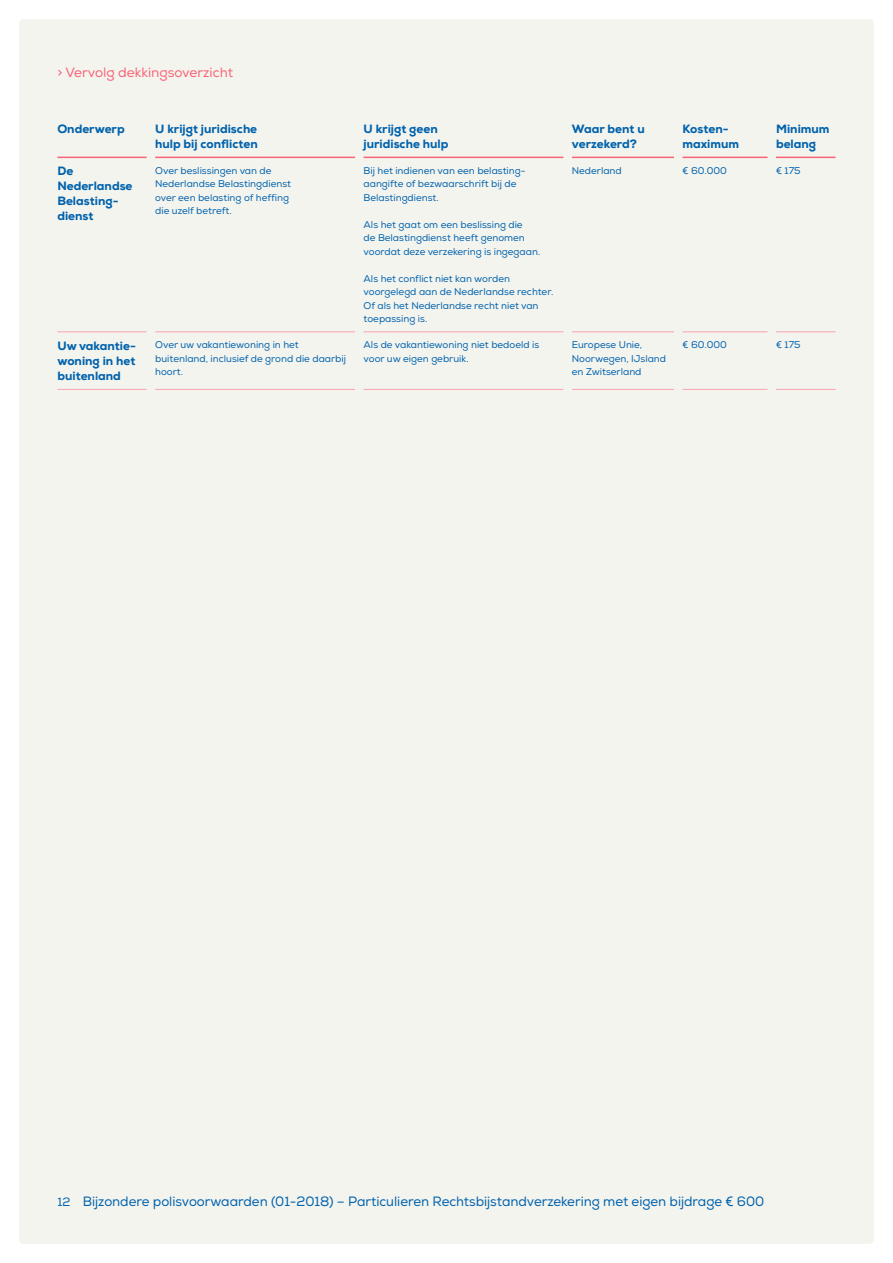
<style>
.page{position:relative;width:893px;height:1263px;background:#fff}
.page>*{position:absolute;margin:0;border:0;box-sizing:border-box;transform-origin:0 0}
.t1{font:13.5px "Nexa";color:#0062ac}
.t2{font:13.5px "Nexa";color:#f86476}
.t3{font:800 12px/15px "Nexa";color:#0062ac}
.t4{font:9.75px/13.5px "Nexa";color:#0062ac}
.s1{font-size:12px}
</style>
<div class="page">
<div style="left:19px;top:19px;width:855px;height:1225px;background:#f4f4ef;border-radius:4px"></div>
<hr style="left:57px;top:157px;width:90px;height:1px;background:#f86476">
<hr style="left:155px;top:157px;width:200px;height:1px;background:#f86476">
<hr style="left:364px;top:157px;width:199px;height:1px;background:#f86476">
<hr style="left:572px;top:157px;width:102px;height:1px;background:#f86476">
<hr style="left:682px;top:157px;width:85px;height:1px;background:#f86476">
<hr style="left:776px;top:157px;width:60px;height:1px;background:#f86476">
<hr style="left:57px;top:332px;width:90px;height:1px;background:#fba2ad">
<hr style="left:155px;top:332px;width:200px;height:1px;background:#fba2ad">
<hr style="left:364px;top:332px;width:199px;height:1px;background:#fba2ad">
<hr style="left:572px;top:332px;width:102px;height:1px;background:#fba2ad">
<hr style="left:682px;top:332px;width:85px;height:1px;background:#fba2ad">
<hr style="left:776px;top:332px;width:60px;height:1px;background:#fba2ad">
<hr style="left:57px;top:389px;width:90px;height:1px;background:#fba2ad">
<hr style="left:155px;top:389px;width:200px;height:1px;background:#fba2ad">
<hr style="left:364px;top:389px;width:199px;height:1px;background:#fba2ad">
<hr style="left:572px;top:389px;width:102px;height:1px;background:#fba2ad">
<hr style="left:682px;top:389px;width:85px;height:1px;background:#fba2ad">
<hr style="left:776px;top:389px;width:60px;height:1px;background:#fba2ad">
<h1 class="t2" style="left:57px;top:64px;width:177px">&gt; Vervolg dekkingsoverzicht</h1>
<p class="t3" style="left:57px;top:121px;width:69px">Onderwerp</p>
<p class="t3" style="left:155px;top:121px;width:104px">U krijgt juridische hulp bij conflicten</p>
<p class="t3" style="left:364px;top:121px;width:86px">U krijgt geen juridische hulp</p>
<p class="t3" style="left:572px;top:121px;width:74px">Waar bent u verzekerd?</p>
<p class="t3" style="left:682px;top:121px;width:58px">Kosten&shy;maximum</p>
<p class="t3" style="left:776px;top:121px;width:55px">Minimum belang</p>
<p class="t3" style="left:57px;top:164px;width:77px">De<br>Nederlandse<br>Belasting&shy;dienst</p>
<p class="t4" style="left:155px;top:164px;width:137px">Over beslissingen van de<br>Nederlandse Belastingdienst over een belasting of heffing die uzelf betreft.</p>
<p class="t4" style="left:364px;top:164px;width:162px">Bij het indienen van een belasting&shy;aangifte of bezwaarschrift bij de<br>Belastingdienst.</p>
<p class="t4" style="left:364px;top:218px;width:178px">Als het gaat om een beslissing die<br>de Belastingdienst heeft genomen voordat deze verzekering is ingegaan.</p>
<p class="t4" style="left:364px;top:272px;width:191px">Als het conflict niet kan worden voorgelegd aan de Nederlandse rechter.<br>Of als het Nederlandse recht niet van toepassing is.</p>
<p class="t4" style="left:572px;top:164px;width:51px">Nederland</p>
<p class="t4" style="left:682px;top:164px;width:46px">€ 60.000</p>
<p class="t4" style="left:776px;top:164px;width:26px">€ 175</p>
<p class="t3" style="left:57px;top:338px;width:80px;text-align:justify">Uw vakantie&shy;woning in het buitenland</p>
<p class="t4" style="left:155px;top:338px;width:192px">Over uw vakantiewoning in het buitenland, inclusief de grond die daarbij hoort.</p>
<p class="t4" style="left:364px;top:338px;width:177px">Als de vakantiewoning niet bedoeld is voor uw eigen gebruik.</p>
<p class="t4" style="left:572px;top:338px;width:96px">Europese Unie,<br>Noorwegen, IJsland en Zwitserland</p>
<p class="t4" style="left:682px;top:338px;width:46px">€ 60.000</p>
<p class="t4" style="left:776px;top:338px;width:26px">€ 175</p>
<h1 class="t1" style="left:57px;top:1193px;width:708px"><span class="s1">12</span> Bijzondere polisvoorwaarden (01-2018) – Particulieren Rechtsbijstandverzekering met eigen bijdrage € 600</h1>
</div>
